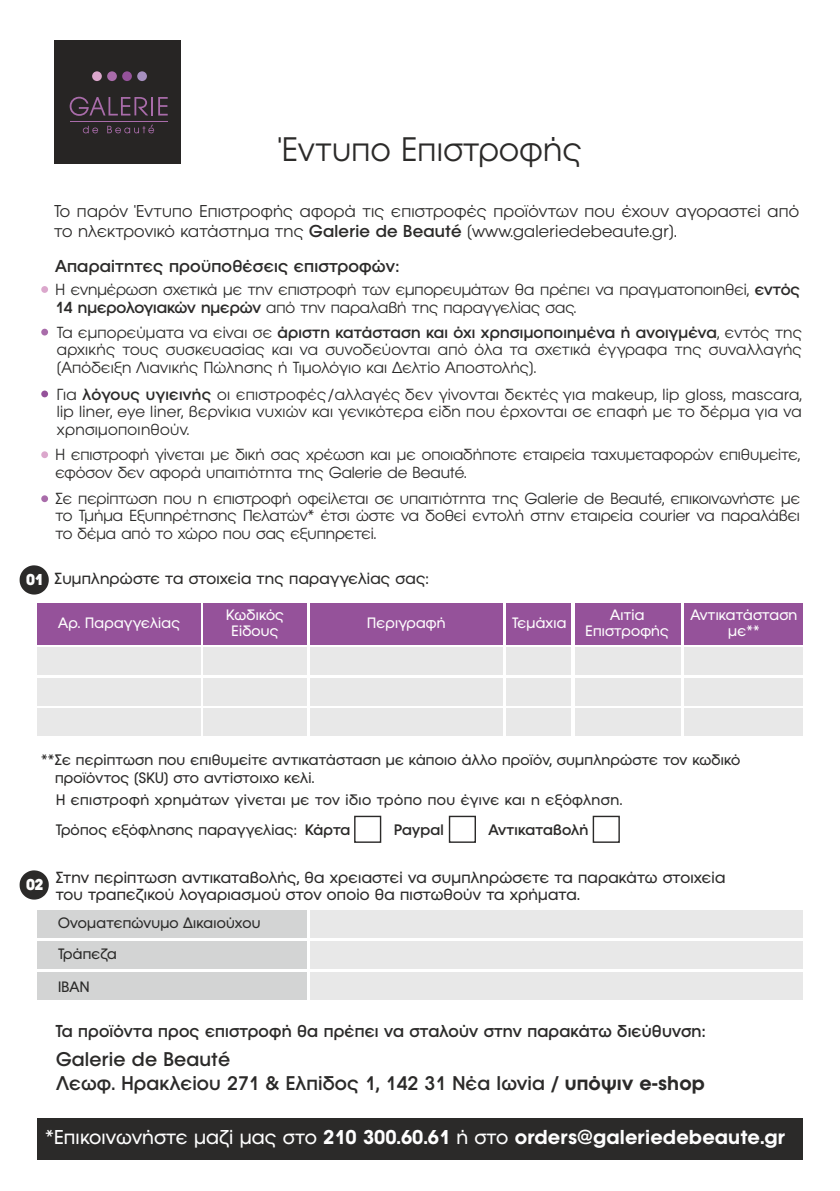
<style>
.page{position:relative;width:840px;height:1191px;background:#fff}
.page>*{position:absolute;margin:0;border:0;box-sizing:border-box;transform-origin:0 0}
.t1{font:31.8px "Art Avanti H";letter-spacing:-.03em;color:#2b2a29}
.t2{font:600 18.6px "Art Avanti H";letter-spacing:-.03em;color:#fefefe}
.t3{font:800 18.4px/24px "Art Avanti H";letter-spacing:-.03em;color:#2b2a29}
.t4{font:16px/19.8px "Art Avanti H";letter-spacing:-.03em;color:#2b2a29}
.t5{font:800 16px "Art Avanti H";letter-spacing:-.03em;color:#2b2a29}
.t6{font:15px/17.4px "Art Avanti H";letter-spacing:-.05em;color:#2b2a29;text-align:justify}
.t7{font:15px/16.8px "Art Avanti H";letter-spacing:-.03em;color:#2b2a29}
.t8{font:800 14.6px "Art Avanti H";color:#fefefe}
.t9{font:14.2px/18.2px "Art Avanti H";letter-spacing:-.03em;color:#2b2a29}
.t10{font:800 14.2px "Art Avanti H";letter-spacing:-.03em;color:#2b2a29}
.t11{font:14px/15.6px "Art Avanti H";letter-spacing:-.03em;color:#fefefe;text-align:center}
.t12{font:14px "Art Avanti H";letter-spacing:-.03em;color:#2b2a29}
.s1{font-weight:800}
.s2{font-weight:800;font-size:14.6px;color:#fefefe}
.s3{font-size:14px}
.s4{font-weight:600}
.s5{font-weight:400}
</style>
<div class="page">
<div style="left:38px;top:1118px;width:764px;height:42px;background:#2b2a29"></div>
<div style="left:37px;top:941px;width:270px;height:27px;background:#d3d4d4"></div>
<div style="left:37px;top:972px;width:270px;height:27px;background:#d3d4d4"></div>
<div style="left:310px;top:910px;width:492px;height:27px;background:#e8e8e8"></div>
<div style="left:37px;top:910px;width:270px;height:27px;background:#d3d4d4"></div>
<div style="left:54px;top:40px;width:127px;height:124px;background:#272524"></div>
<div style="left:107px;top:71px;width:10px;height:10px;background:#a96caa;border-radius:50%"></div>
<div style="left:137px;top:71px;width:10px;height:10px;background:#a68fbf;border-radius:50%"></div>
<div style="left:92px;top:71px;width:10px;height:10px;background:#dba7cc;border-radius:50%"></div>
<div style="left:122px;top:71px;width:10px;height:10px;background:#95529a;border-radius:50%"></div>
<svg style="left:70px;top:97px;width:98px;height:19px"></svg>
<svg style="left:83px;top:126px;width:15px;height:7px"></svg>
<svg style="left:107px;top:125px;width:47px;height:8px"></svg>
<hr style="left:69px;top:121px;width:98px;height:1px;background:#a96caa">
<svg style="left:20px;top:565px;width:29px;height:29px"></svg>
<div style="left:310px;top:603px;width:192px;height:41px;background:#95529a"></div>
<div style="left:310px;top:647px;width:192px;height:28px;background:#e8e8e8"></div>
<div style="left:310px;top:678px;width:192px;height:27px;background:#e8e8e8"></div>
<div style="left:310px;top:708px;width:192px;height:28px;background:#e8e8e8"></div>
<div style="left:37px;top:603px;width:163px;height:41px;background:#95529a"></div>
<div style="left:204px;top:603px;width:103px;height:41px;background:#95529a"></div>
<div style="left:506px;top:603px;width:65px;height:41px;background:#95529a"></div>
<div style="left:37px;top:647px;width:163px;height:28px;background:#e8e8e8"></div>
<div style="left:204px;top:647px;width:103px;height:28px;background:#e8e8e8"></div>
<div style="left:506px;top:647px;width:65px;height:28px;background:#e8e8e8"></div>
<div style="left:37px;top:678px;width:163px;height:27px;background:#e8e8e8"></div>
<div style="left:204px;top:678px;width:103px;height:27px;background:#e8e8e8"></div>
<div style="left:506px;top:678px;width:65px;height:27px;background:#e8e8e8"></div>
<div style="left:37px;top:708px;width:163px;height:28px;background:#e8e8e8"></div>
<div style="left:204px;top:708px;width:103px;height:28px;background:#e8e8e8"></div>
<div style="left:506px;top:708px;width:65px;height:28px;background:#e8e8e8"></div>
<div style="left:574px;top:603px;width:106px;height:41px;background:#95529a"></div>
<div style="left:574px;top:647px;width:106px;height:28px;background:#e8e8e8"></div>
<div style="left:574px;top:678px;width:106px;height:27px;background:#e8e8e8"></div>
<div style="left:574px;top:708px;width:106px;height:28px;background:#e8e8e8"></div>
<div style="left:684px;top:603px;width:118px;height:41px;background:#95529a"></div>
<div style="left:684px;top:647px;width:118px;height:28px;background:#e8e8e8"></div>
<div style="left:684px;top:678px;width:118px;height:27px;background:#e8e8e8"></div>
<div style="left:684px;top:708px;width:118px;height:28px;background:#e8e8e8"></div>
<svg style="left:20px;top:870px;width:29px;height:29px"></svg>
<div style="left:310px;top:941px;width:492px;height:27px;background:#e8e8e8"></div>
<div style="left:310px;top:972px;width:492px;height:27px;background:#e8e8e8"></div>
<div style="left:41px;top:286px;width:7px;height:7px;background:#dba7cc;border-radius:50%"></div>
<div style="left:41px;top:329px;width:7px;height:6px;background:#a96caa;border-radius:50%"></div>
<div style="left:41px;top:390px;width:7px;height:7px;background:#95529a;border-radius:50%"></div>
<div style="left:41px;top:451px;width:7px;height:7px;background:#dba7cc;border-radius:50%"></div>
<div style="left:41px;top:495px;width:7px;height:7px;background:#a96caa;border-radius:50%"></div>
<div style="left:354px;top:815px;width:27px;height:28px;border:1px solid #2b2a29"></div>
<div style="left:448px;top:815px;width:27px;height:28px;border:1px solid #2b2a29"></div>
<div style="left:592px;top:815px;width:27px;height:28px;border:1px solid #2b2a29"></div>
<h1 class="t1" style="left:278px;top:136px;width:305px">Έντυπο Επιστροφής</h1>
<p class="t4" style="left:54px;top:202px;width:746px">Το παρόν Έντυπο Επιστροφής αφορά τις επιστροφές προϊόντων που έχουν αγοραστεί από το ηλεκτρονικό κατάστηµα της <span class="s1">Galerie de Beauté</span> (www.galeriedebeaute.gr).</p>
<p class="t5" style="left:55px;top:259px;width:346px">Απαραίτητες προϋποθέσεις επιστροφών:</p>
<p class="t6" style="left:55px;top:282px;width:746px">Η ενηµέρωση σχετικά µε την επιστροφή των εµπορευµάτων θα πρέπει να πραγµατοποιηθεί, <span class="s1">εντός<br>14 ηµερολογιακών ηµερών</span> από την παραλαβή της παραγγελίας σας.</p>
<p class="t6" style="left:57px;top:325px;width:746px">Τα εµπορεύµατα να είναι σε <span class="s1">άριστη κατάσταση και όχι χρησιµοποιηµένα ή ανοιγµένα</span>, εντός της αρχικής τους συσκευασίας και να συνοδεύονται από όλα τα σχετικά έγγραφα της συναλλαγής (Απόδειξη Λιανικής Πώλησης ή Τιµολόγιο και Δελτίο Αποστολής).</p>
<p class="t6" style="left:57px;top:387px;width:746px">Για <span class="s1">λόγους υγιεινής</span> οι επιστροφές/αλλαγές δεν γίνονται δεκτές για makeup, lip gloss, mascara, lip liner, eye liner, βερνίκια νυχιών και γενικότερα είδη που έρχονται σε επαφή µε το δέρµα για να χρησιµοποιηθούν.</p>
<p class="t6" style="left:55px;top:447px;width:746px">Η επιστροφή γίνεται µε δική σας χρέωση και µε οποιαδήποτε εταιρεία ταχυµεταφορών επιθυµείτε, εφόσον δεν αφορά υπαιτιότητα της Galerie de Beauté.</p>
<p class="t6" style="left:55px;top:490px;width:746px">Σε περίπτωση που η επιστροφή οφείλεται σε υπαιτιότητα της Galerie de Beauté, επικοινωνήστε µε το Τµήµα Εξυπηρέτησης Πελατών* έτσι ώστε να δοθεί εντολή στην εταιρεία courier να παραλάβει το δέµα από το χώρο που σας εξυπηρετεί.</p>
<p class="t7" style="left:26px;top:572px;width:404px"><span class="s2">01</span> Συµπληρώστε τα στοιχεία της παραγγελίας σας:</p>
<p class="t11" style="left:58px;top:616px;width:124px">Αρ. Παραγγελίας</p>
<p class="t11" style="left:226px;top:608px;width:60px">Κωδικός<br>Είδους</p>
<p class="t11" style="left:367px;top:616px;width:80px">Περιγραφή</p>
<p class="t11" style="left:511px;top:616px;width:56px">Τεµάχια</p>
<p class="t11" style="left:585px;top:608px;width:85px">Αιτία<br>Επιστροφής</p>
<p class="t11" style="left:689px;top:608px;width:109px">Αντικατάσταση µε**</p>
<p class="t9" style="left:55px;top:751px;width:687px;text-indent:-14px"><span class="s3">**</span>Σε περίπτωση που επιθυµείτε αντικατάσταση µε κάποιο άλλο προϊόν, συµπληρώστε τον κωδικό προϊόντος (SKU) στο αντίστοιχο κελί.</p>
<p class="t10" style="left:304px;top:823px;width:48px">Κάρτα</p>
<p class="t10" style="left:393px;top:823px;width:52px">Paypal</p>
<p class="t10" style="left:488px;top:823px;width:102px">Αντικαταβολή</p>
<p class="t9" style="left:55px;top:786px;width:568px;line-height:29.8px">Η επιστροφή χρηµάτων γίνεται µε τον ίδιο τρόπο που έγινε και η εξόφληση.<br>Τρόπος εξόφλησης παραγγελίας:</p>
<p class="t8" style="left:26px;top:878px;width:20px">02</p>
<p class="t7" style="left:55px;top:870px;width:671px">Στην περίπτωση αντικαταβολής, θα χρειαστεί να συµπληρώσετε τα παρακάτω στοιχεία του τραπεζικού λογαριασµού στον οποίο θα πιστωθούν τα χρήµατα.</p>
<p class="t12" style="left:58px;top:916px;width:204px">Ονοµατεπώνυµο Δικαιούχου</p>
<p class="t12" style="left:58px;top:947px;width:61px">Τράπεζα</p>
<p class="t12" style="left:58px;top:980px;width:34px">ΙΒΑΝ</p>
<p class="t5" style="left:55px;top:1024px;width:651px">Τα προϊόντα προς επιστροφή θα πρέπει να σταλούν στην παρακάτω διεύθυνση:</p>
<p class="t3" style="left:56px;top:1048px;width:650px">Galerie de Beauté<br>Λεωφ. Ηρακλείου 271 &amp; Ελπίδος 1, 142 31 Νέα Ιωνία / <span class="s4">υπόψιν e-shop</span></p>
<p class="t2" style="left:45px;top:1129px;width:742px"><span class="s5">*Επικοινωνήστε µαζί µας στο</span> 210 300.60.61 <span class="s5">ή στο</span> orders@galeriedebeaute.gr</p>
</div>
